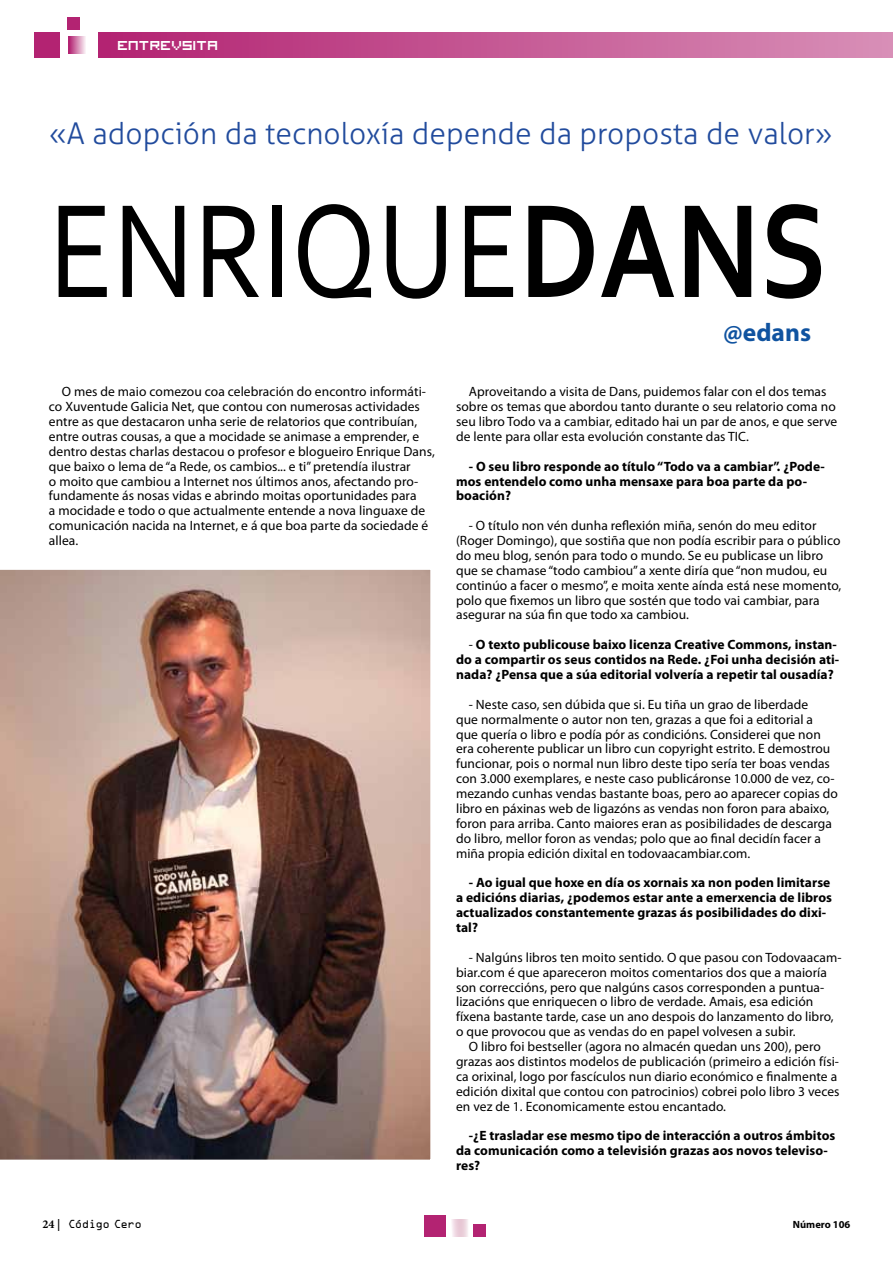
<style>
.page{position:relative;width:893px;height:1263px;background:#fff}
.page>*{position:absolute;margin:0;border:0;box-sizing:border-box;transform-origin:0 0}
.t1{font:139.5px "Corbel";color:#000;scale:.83 1}
.t2{font:300 30px "Aller";color:#214b9d}
.t3{font:700 25.5px "Myriad Pro";color:#1053a0}
.t4{font:18px "Visitor TT1 BRK";color:#fff}
.t5{font:13.5px/14.9px "Myriad Pro";letter-spacing:.005em;color:#000}
.t6{font:700 13.5px/14.9px "Myriad Pro";letter-spacing:.005em;color:#000}
.t7{font:10.5px "OCRA Std";letter-spacing:-.065em;color:#000}
.t8{font:700 10.5px "Myriad Pro";color:#000}
.s1{font-weight:700}
.s2{font-weight:400}
.s3{font-family:"Minion Pro";font-weight:700;font-size:12px}
</style>
<div class="page">
<div style="left:425px;top:1215px;width:21px;height:21px;background:#b32372"></div>
<div style="left:473px;top:1223px;width:13px;height:13px;background:#b32372"></div>
<svg style="left:451px;top:1219px;width:17px;height:17px"></svg>
<div style="left:34px;top:32px;width:26px;height:25px;background:#b32372"></div>
<div style="left:68px;top:18px;width:12px;height:12px;background:#b32372"></div>
<svg style="left:69px;top:36px;width:17px;height:17px"></svg>
<img style="left:0;top:569px;width:431px;height:591px">
<div style="left:98px;top:32px;width:795px;height:25px;background:linear-gradient(to right,#b22271,#d88fb7)"></div>
<h3 class="t4" style="left:118px;top:37px;width:102px">entrevsita</h3>
<h2 class="t2" style="left:49px;top:115px;width:785px">«A adopción da tecnoloxía depende da proposta de valor»</h2>
<h1 class="t1" style="left:49px;top:164px;width:939px">ENRIQUE<span class="s1">DANS</span></h1>
<h3 class="t3" style="left:723px;top:316px;width:89px">@edans</h3>
<p class="t5" style="left:49px;top:384px;width:387px;text-indent:13px">O mes de maio comezou coa celebración do encontro informáti&shy;co Xuventude Galicia Net, que contou con numerosas actividades entre as que destacaron unha serie de relatorios que contribuían, entre outras cousas, a que a mocidade se animase a emprender, e dentro destas charlas destacou o profesor e blogueiro Enrique Dans, que baixo o lema de “a Rede, os cambios... e ti” pretendía ilustrar<br>o moito que cambiou a Internet nos últimos anos, afectando pro&shy;fundamente ás nosas vidas e abrindo moitas oportunidades para<br>a mocidade e todo o que actualmente entende a nova linguaxe de comunicación nacida na Internet, e á que boa parte da sociedade é allea.</p>
<p class="t5" style="left:456px;top:384px;width:383px;text-indent:13px">Aproveitando a visita de Dans, puidemos falar con el dos temas sobre os temas que abordou tanto durante o seu relatorio coma no seu libro Todo va a cambiar, editado hai un par de anos, e que serve de lente para ollar esta evolución constante das TIC.</p>
<p class="t6" style="left:456px;top:458px;width:370px;text-indent:13px">- O seu libro responde ao título “Todo va a cambiar”. ¿Pode&shy;mos entendelo como unha mensaxe para boa parte da po&shy;boación?</p>
<p class="t5" style="left:456px;top:518px;width:387px;text-indent:13px">- O título non vén dunha reflexión miña, senón do meu editor (Roger Domingo), que sostiña que non podía escribir para o público do meu blog, senón para todo o mundo. Se eu publicase un libro que se chamase “todo cambiou” a xente diría que “non mudou, eu continúo a facer o mesmo”, e moita xente aínda está nese momento, polo que fixemos un libro que sostén que todo vai cambiar, para asegurar na súa fin que todo xa cambiou.</p>
<p class="t6" style="left:456px;top:637px;width:385px;text-indent:13px"><span class="s2">-</span> O texto publicouse baixo licenza Creative Commons, instan&shy;do a compartir os seus contidos na Rede. ¿Foi unha decisión ati&shy;nada? ¿Pensa que a súa editorial volvería a repetir tal ousadía?</p>
<p class="t5" style="left:456px;top:697px;width:383px;text-indent:13px">- Neste caso, sen dúbida que si. Eu tiña un grao de liberdade<br>que normalmente o autor non ten, grazas a que foi a editorial a que quería o libro e podía pór as condicións. Considerei que non era coherente publicar un libro cun copyright estrito. E demostrou funcionar, pois o normal nun libro deste tipo sería ter boas vendas con 3.000 exemplares, e neste caso publicáronse 10.000 de vez, co&shy;mezando cunhas vendas bastante boas, pero ao aparecer copias do libro en páxinas web de ligazóns as vendas non foron para abaixo, foron para arriba. Canto maiores eran as posibilidades de descarga do libro, mellor foron as vendas; polo que ao final decidín facer a miña propia edición dixital en todovaacambiar.com.</p>
<p class="t6" style="left:456px;top:875px;width:377px;text-indent:13px">- Ao igual que hoxe en día os xornais xa non poden limitarse a edicións diarias, ¿podemos estar ante a emerxencia de libros actualizados constantemente grazas ás posibilidades do dixi&shy;tal?</p>
<p class="t5" style="left:469px;top:949px;width:374px">- Nalgúns libros ten moito sentido. O que pasou con Todovaacam-</p>
<p class="t5" style="left:456px;top:964px;width:372px">biar.com é que apareceron moitos comentarios dos que a maioría</p>
<p class="t5" style="left:456px;top:979px;width:370px">son correccións, pero que nalgúns casos corresponden a puntua-</p>
<p class="t5" style="left:456px;top:994px;width:359px">lizacións que enriquecen o libro de verdade. Amais, esa edición</p>
<p class="t5" style="left:456px;top:1009px;width:379px">fíxena bastante tarde, case un ano despois do lanzamento do libro,</p>
<p class="t5" style="left:456px;top:1024px;width:341px">o que provocou que as vendas do en papel volvesen a subir.</p>
<p class="t5" style="left:469px;top:1039px;width:353px">O libro foi bestseller (agora no almacén quedan uns 200), pero</p>
<p class="t5" style="left:456px;top:1054px;width:384px">grazas aos distintos modelos de publicación (primeiro a edición físi-</p>
<p class="t5" style="left:456px;top:1068px;width:383px">ca orixinal, logo por fascículos nun diario económico e finalmente a</p>
<p class="t5" style="left:456px;top:1083px;width:385px">edición dixital que contou con patrocinios) cobrei polo libro 3 veces</p>
<p class="t5" style="left:456px;top:1098px;width:271px">en vez de 1. Economicamente estou encantado.</p>
<p class="t6" style="left:456px;top:1128px;width:381px;text-indent:13px">-¿E trasladar ese mesmo tipo de interacción a outros ámbitos da comunicación como a televisión grazas aos novos televiso&shy;res?</p>
<p class="t7" style="left:43px;top:1220px;width:101px"><span class="s3">24 |</span> Código Cero</p>
<p class="t8" style="left:793px;top:1218px;width:59px">Número 106</p>
</div>
